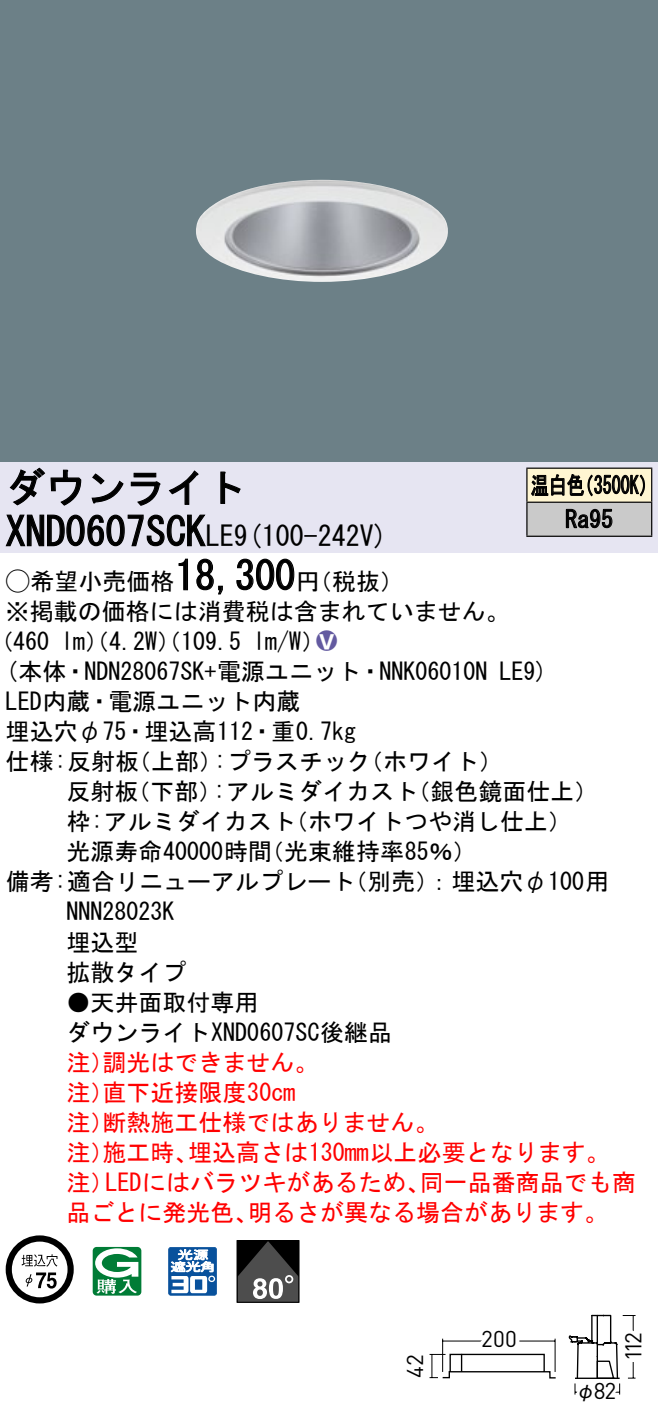
<style>
.page{position:relative;width:658px;height:1420px;background:#fff}
.page>*{position:absolute;margin:0;border:0;box-sizing:border-box;transform-origin:0 0}
.t1{font:40px "MS Gothic";color:#000}
.t2{font:28px "MS Gothic";color:#000}
.t3{font:24px/30px "MS Gothic";color:#000}
.t4{font:24px/30px "MS Gothic";color:#f00}
.t5{font:24px/34px "MS Gothic";color:#000;scale:.75 1}
.t6{font:24px "Ford Classification 1";color:#635aa0}
.t7{font:22.8px "DINOT";letter-spacing:-.02em;color:#000}
.t8{font:20px "Gothic BBB Pro Medium 90 pv RKSJ H";color:#000}
.s1{font-size:28px}
.s2{font-family:"Ford Classification 1"}
.s3{color:#fff}
</style>
<div class="page">
<div style="left:0;top:0;width:658px;height:462px;background:#6c8087"></div>
<img style="left:196px;top:180px;width:252px;height:102px">
<div style="left:0;top:462px;width:658px;height:90px;background:#e6e5f2"></div>
<svg style="left:9px;top:467px;width:73px;height:39px"></svg>
<svg style="left:91px;top:473px;width:33px;height:30px"></svg>
<svg style="left:130px;top:472px;width:30px;height:34px"></svg>
<svg style="left:168px;top:470px;width:30px;height:35px"></svg>
<svg style="left:220px;top:471px;width:21px;height:33px"></svg>
<svg style="left:5px;top:514px;width:201px;height:33px"></svg>
<svg style="left:178px;top:558px;width:10px;height:32px"></svg>
<svg style="left:196px;top:558px;width:27px;height:37px"></svg>
<svg style="left:236px;top:558px;width:59px;height:32px"></svg>
<svg style="left:6px;top:1235px;width:68px;height:68px"></svg>
<svg style="left:93px;top:1246px;width:48px;height:49px"></svg>
<svg style="left:168px;top:1247px;width:49px;height:48px"></svg>
<div style="left:237px;top:1239px;width:62px;height:63px;border:1px solid #000"></div>
<svg style="left:237px;top:1240px;width:62px;height:61px;background:#464646"></svg>
<div style="left:527px;top:468px;width:124px;height:34px;background:#fff6d2"></div>
<div style="left:527px;top:502px;width:124px;height:34px;background:#cacaca"></div>
<hr style="left:526px;top:467px;width:126px;height:2px;background:#000">
<hr style="left:526px;top:468px;width:1px;height:33px;background:#000">
<hr style="left:651px;top:468px;width:1px;height:33px;background:#000">
<hr style="left:526px;top:501px;width:126px;height:2px;background:#000">
<hr style="left:526px;top:502px;width:1px;height:33px;background:#000">
<hr style="left:651px;top:502px;width:1px;height:33px;background:#000">
<hr style="left:526px;top:535px;width:126px;height:2px;background:#000">
<svg style="left:531px;top:474px;width:114px;height:23px"></svg>
<svg style="left:565px;top:508px;width:47px;height:20px"></svg>
<svg style="left:429px;top:1338px;width:127px;height:41px"></svg>
<svg style="left:568px;top:1314px;width:68px;height:81px"></svg>
<h1 class="t1" style="left:6px;top:467px;width:242px">ダウンライト</h1>
<p class="t2" style="left:234px;top:522px;width:155px">(9 100-242 (V</p>
<h1 class="t1" style="left:6px;top:511px;width:230px">XND0607SCK<span class="s1">LE</span></h1>
<h1 class="t1" style="left:175px;top:555px;width:121px">18,300</h1>
<p class="t3" style="left:6px;top:566px;width:505px"><span class="s2">A</span>希望小売価格<br>※掲載の価格には消費税は含まれていません。</p>
<p class="t6" style="left:316px;top:629px;width:22px">2<span class="s3">8</span></p>
<p class="t3" style="left:296px;top:566px;width:109px">（円税抜(</p>
<p class="t3" style="left:253px;top:626px;width:73px">l m (W/</p>
<p class="t3" style="left:-11px;top:626px;width:62px">（460</p>
<p class="t3" style="left:61px;top:626px;width:182px">lm）（4.2 ）（W 109.5</p>
<p class="t5" style="left:565px;top:468px;width:65px;text-indent:-34px">温白色<br>Ra95</p>
<p class="t5" style="left:575px;top:468px;width:109px">（3500 (K</p>
<p class="t3" style="left:6px;top:656px;width:483px">(本体・NDN28067SK+電源ユニット・NNK06010N</p>
<p class="t3" style="left:6px;top:686px;width:296px">LED内蔵・電源ユニット内蔵</p>
<p class="t3" style="left:6px;top:716px;width:352px">埋込穴φ75・埋込高112・重0.7kg</p>
<p class="t3" style="left:359px;top:746px;width:145px">（ホワイト(</p>
<p class="t3" style="left:214px;top:746px;width:158px">:プラスチック</p>
<p class="t3" style="left:6px;top:746px;width:135px">仕様:反射板</p>
<p class="t3" style="left:127px;top:746px;width:97px">（上部）</p>
<p class="t3" style="left:499px;top:656px;width:50px">LE (9</p>
<p class="t3" style="left:66px;top:776px;width:74px">反射板</p>
<p class="t3" style="left:126px;top:776px;width:97px">（下部）</p>
<p class="t3" style="left:213px;top:776px;width:206px">:アルミダイカスト</p>
<p class="t3" style="left:406px;top:776px;width:193px">（銀色鏡面仕上(</p>
<p class="t3" style="left:260px;top:806px;width:218px;text-indent:-193px">枠:アルミダイカスト<br>（光束維持率85％(</p>
<p class="t3" style="left:284px;top:806px;width:289px">（ホワイトつや消し仕上(</p>
<p class="t3" style="left:66px;top:836px;width:207px">光源寿命40000時間</p>
<p class="t3" style="left:66px;top:866px;width:290px;text-indent:-61px">備考:適合リニューアルプレート<br>NNN28023K<br>埋込型<br>拡散タイプ</p>
<p class="t3" style="left:66px;top:986px;width:327px">●天井面取付専用<br>ダウンライトXND0607SC後継品</p>
<p class="t4" style="left:102px;top:1046px;width:217px">調光はできません。</p>
<p class="t3" style="left:343px;top:866px;width:267px">（別売：）埋込穴φ100用</p>
<p class="t4" style="left:102px;top:1046px;width:194px;text-indent:-36px">注）<br>直下近接限度30cm</p>
<p class="t4" style="left:102px;top:1076px;width:337px;text-indent:-36px">注）<br>断熱施工仕様ではありません。</p>
<p class="t4" style="left:66px;top:1106px;width:49px">注）</p>
<p class="t4" style="left:188px;top:1136px;width:423px">埋込高さは130mm以上必要となります。</p>
<p class="t4" style="left:102px;top:1136px;width:97px">施工時、</p>
<p class="t4" style="left:66px;top:1136px;width:49px">注）</p>
<p class="t4" style="left:66px;top:1166px;width:49px">注）</p>
<p class="t4" style="left:105px;top:1166px;width:326px">LEDにはバラツキがあるため、</p>
<p class="t4" style="left:420px;top:1166px;width:217px">同一品番商品でも商</p>
<p class="t4" style="left:66px;top:1196px;width:193px">品ごとに発光色、</p>
<p class="t4" style="left:248px;top:1196px;width:362px">明るさが異なる場合があります。</p>
<p class="t7" style="left:399px;top:1377px;width:25px;rotate:-90deg">42</p>
<p class="t7" style="left:481px;top:1322px;width:37px">200</p>
<p class="t7" style="left:593px;top:1374px;width:24px">82</p>
<p class="t8" style="left:575px;top:1374px;width:21px">φ</p>
<p class="t7" style="left:617px;top:1360px;width:30px;rotate:-90deg">112</p>
</div>
